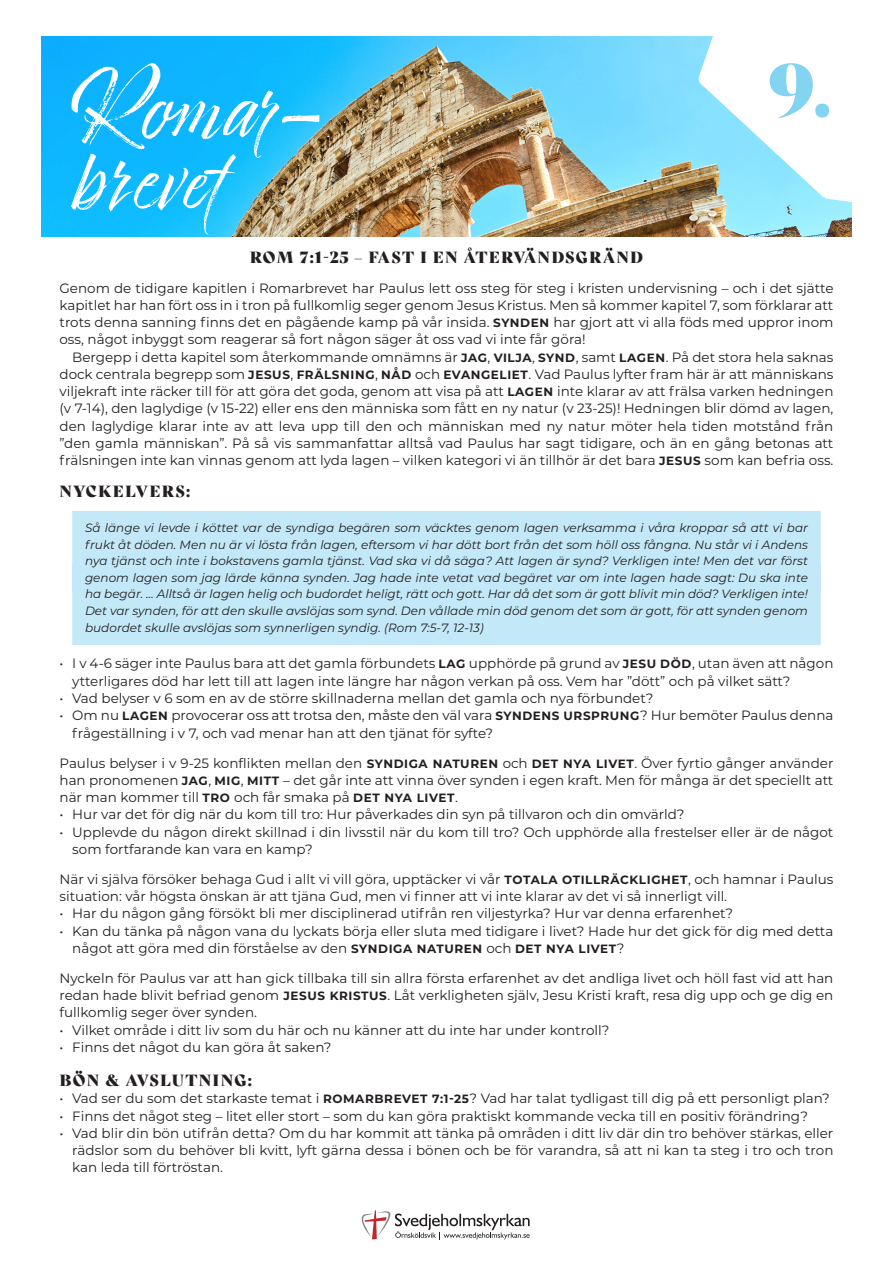
<style>
.page{position:relative;width:893px;height:1263px;background:#fff}
.page>*{position:absolute;margin:0;border:0;box-sizing:border-box;transform-origin:0 0}
.t1{font:72px/72px "Timberline";letter-spacing:.01em;color:#fff}
.t2{font:72px "Bely Display";color:#83d4f0}
.mellis{font:15.75px "Bely Display";letter-spacing:.08em;color:#231f20}
.bröd_utan_indrag2{font:15.75px "Bely Display";letter-spacing:.08em;color:#231f20}
.bröd_utan_indrag{font:13.5px/17.2px "Montserrat";color:#231f20}
.bröd_utan_indrag2-2{font:13.5px/17.2px "Montserrat";color:#231f20;text-align:justify}
.bröd_bibelord{font:italic 12px/16.6px "Montserrat";color:#231f20;text-align:justify}
.s1{font-size:96px}
.s2{font-weight:700;font-size:12px}
</style>
<div class="page">
<img style="left:42px;top:37px;width:809px;height:199px">
<svg style="left:698px;top:36px;width:153px;height:166px"></svg>
<svg style="left:361px;top:1210px;width:169px;height:29px"></svg>
<div style="left:72px;top:511px;width:749px;height:81px;background:#c3e8f7"></div>
<div style="left:72px;top:564px;width:749px;height:81px;background:#c3e8f7"></div>
<h1 class="t1" style="left:71px;top:75px;width:251px"><span class="s1">R</span>omar&shy;brevet</h1>
<p class="t2" style="left:768px;top:32px;width:65px">9.</p>
<p class="mellis" style="left:250px;top:244px;width:395px">ROM 7:1-25 – FAST I EN ÅTERVÄNDSGRÄND</p>
<p class="bröd_utan_indrag2-2" style="left:60px;top:279px;width:775px">Genom de tidigare kapitlen i Romarbrevet har Paulus lett oss steg för steg i kristen undervisning – och i det sjätte kapitlet har han fört oss in i tron på fullkomlig seger genom Jesus Kristus. Men så kommer kapitel 7, som förklarar att trots denna sanning finns det en pågående kamp på vår insida. <span class="s2">SYNDEN</span> har gjort att vi alla föds med uppror inom oss, något inbyggt som reagerar så fort någon säger åt oss vad vi inte får göra!</p>
<p class="bröd_utan_indrag" style="left:60px;top:348px;width:775px;text-align:justify;text-indent:13px">Bergepp i detta kapitel som återkommande omnämns är <span class="s2">JAG</span>, <span class="s2">VILJA</span>, <span class="s2">SYND</span>, samt <span class="s2">LAGEN</span>. På det stora hela saknas dock centrala begrepp som <span class="s2">JESUS</span>, <span class="s2">FRÄLSNING</span>, <span class="s2">NÅD</span> och <span class="s2">EVANGELIET</span>. Vad Paulus lyfter fram här är att människans viljekraft inte räcker till för att göra det goda, genom att visa på att <span class="s2">LAGEN</span> inte klarar av att frälsa varken hedningen (v 7-14), den laglydige (v 15-22) eller ens den människa som fått en ny natur (v 23-25)! Hedningen blir dömd av lagen, den laglydige klarar inte av att leva upp till den och människan med ny natur möter hela tiden motstånd från ”den gamla människan”. På så vis sammanfattar alltså vad Paulus har sagt tidigare, och än en gång betonas att frälsningen inte kan vinnas genom att lyda lagen – vilken kategori vi än tillhör är det bara <span class="s2">JESUS</span> som kan befria oss.</p>
<p class="bröd_utan_indrag2" style="left:60px;top:478px;width:132px">NYCKELVERS:</p>
<p class="bröd_bibelord" style="left:85px;top:519px;width:724px">Så länge vi levde i köttet var de syndiga begären som väcktes genom lagen verksamma i våra kroppar så att vi bar frukt åt döden. Men nu är vi lösta från lagen, eftersom vi har dött bort från det som höll oss fångna. Nu står vi i Andens nya tjänst och inte i bokstavens gamla tjänst. Vad ska vi då säga? Att lagen är synd? Verkligen inte! Men det var först genom lagen som jag lärde känna synden. Jag hade inte vetat vad begäret var om inte lagen hade sagt: Du ska inte ha begär. … Alltså är lagen helig och budordet heligt, rätt och gott. Har då det som är gott blivit min död? Verkligen inte!<br>Det var synden, för att den skulle avslöjas som synd. Den vållade min död genom det som är gott, för att synden genom budordet skulle avslöjas som synnerligen syndig. (Rom 7:5-7, 12-13)</p>
<p class="bröd_utan_indrag" style="left:72px;top:655px;width:763px;text-indent:-13px">• I v 4-6 säger inte Paulus bara att det gamla förbundets <span class="s2">LAG</span> upphörde på grund av <span class="s2">JESU DÖD</span>, utan även att någon ytterligares död har lett till att lagen inte längre har någon verkan på oss. Vem har ”dött” och på vilket sätt?</p>
<p class="bröd_utan_indrag" style="left:60px;top:689px;width:595px">• Vad belyser v 6 som en av de större skillnaderna mellan det gamla och nya förbundet?</p>
<p class="bröd_utan_indrag" style="left:72px;top:706px;width:763px;text-indent:-13px">• Om nu <span class="s2">LAGEN</span> provocerar oss att trotsa den, måste den väl vara <span class="s2">SYNDENS URSPRUNG</span>? Hur bemöter Paulus denna frågeställning i v 7, och vad menar han att den tjänat för syfte?</p>
<p class="bröd_utan_indrag2-2" style="left:60px;top:754px;width:775px">Paulus belyser i v 9-25 konflikten mellan den <span class="s2">SYNDIGA NATUREN</span> och <span class="s2">DET NYA LIVET</span>. Över fyrtio gånger använder han pronomenen <span class="s2">JAG</span>, <span class="s2">MIG</span>, <span class="s2">MITT</span> – det går inte att vinna över synden i egen kraft. Men för många är det speciellt att när man kommer till <span class="s2">TRO</span> och får smaka på <span class="s2">DET NYA LIVET</span>.</p>
<p class="bröd_utan_indrag" style="left:60px;top:805px;width:626px">• Hur var det för dig när du kom till tro: Hur påverkades din syn på tillvaron och din omvärld?</p>
<p class="bröd_utan_indrag" style="left:72px;top:823px;width:763px;text-indent:-13px">• Upplevde du någon direkt skillnad i din livsstil när du kom till tro? Och upphörde alla frestelser eller är de något som fortfarande kan vara en kamp?</p>
<p class="bröd_utan_indrag2-2" style="left:60px;top:870px;width:775px">När vi själva försöker behaga Gud i allt vi vill göra, upptäcker vi vår <span class="s2">TOTALA OTILLRÄCKLIGHET</span>, och hamnar i Paulus situation: vår högsta önskan är att tjäna Gud, men vi finner att vi inte klarar av det vi så innerligt vill.</p>
<p class="bröd_utan_indrag" style="left:60px;top:904px;width:675px">• Har du någon gång försökt bli mer disciplinerad utifrån ren viljestyrka? Hur var denna erfarenhet?</p>
<p class="bröd_utan_indrag" style="left:72px;top:922px;width:763px;text-indent:-13px">• Kan du tänka på någon vana du lyckats börja eller sluta med tidigare i livet? Hade hur det gick för dig med detta något att göra med din förståelse av den <span class="s2">SYNDIGA NATUREN</span> och <span class="s2">DET NYA LIVET</span>?</p>
<p class="bröd_utan_indrag2-2" style="left:60px;top:969px;width:775px">Nyckeln för Paulus var att han gick tillbaka till sin allra första erfarenhet av det andliga livet och höll fast vid att han redan hade blivit befriad genom <span class="s2">JESUS KRISTUS</span>. Låt verkligheten själv, Jesu Kristi kraft, resa dig upp och ge dig en fullkomlig seger över synden.</p>
<p class="bröd_utan_indrag" style="left:60px;top:1021px;width:551px">• Vilket område i ditt liv som du här och nu känner att du inte har under kontroll?</p>
<p class="bröd_utan_indrag" style="left:60px;top:1038px;width:274px">• Finns det något du kan göra åt saken?</p>
<p class="bröd_utan_indrag2" style="left:60px;top:1068px;width:194px">BÖN &amp; AVSLUTNING:</p>
<p class="bröd_utan_indrag" style="left:60px;top:1089px;width:772px">• Vad ser du som det starkaste temat i <span class="s2">ROMARBREVET 7:1-25</span>? Vad har talat tydligast till dig på ett personligt plan?</p>
<p class="bröd_utan_indrag" style="left:60px;top:1107px;width:750px">• Finns det något steg – litet eller stort – som du kan göra praktiskt kommande vecka till en positiv förändring?</p>
<p class="bröd_utan_indrag" style="left:72px;top:1124px;width:763px;text-align:justify;text-indent:-13px">• Vad blir din bön utifrån detta? Om du har kommit att tänka på områden i ditt liv där din tro behöver stärkas, eller rädslor som du behöver bli kvitt, lyft gärna dessa i bönen och be för varandra, så att ni kan ta steg i tro och tron kan leda till förtröstan.</p>
</div>
